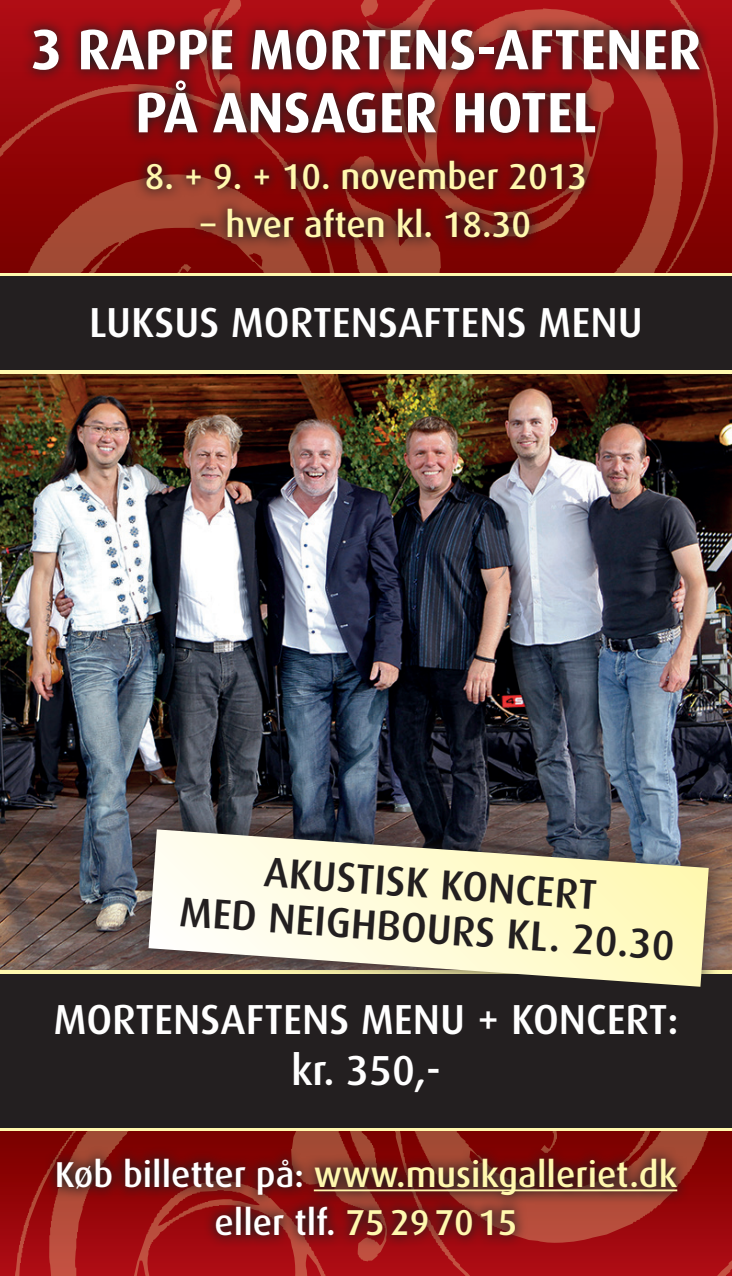
<style>
.page{position:relative;width:732px;height:1276px;background:#fff}
.page>*{position:absolute;margin:0;border:0;box-sizing:border-box;transform-origin:0 0}
.t1{font:700 57px/63px "Dax";color:#fff;text-align:center}
.t2{font:500 42px/51px "Dax";color:#fff;text-align:center}
.t3{font:500 42px/45px "Dax";color:#231f20;text-align:center}
.t4{font:500 36px "Dax";color:#fff8ae}
.t5{font:500 36px "Dax";color:#fff}
.s1{color:#fff}
.s2{color:#fff8ae}
</style>
<div class="page">
<svg style="left:0;top:0;width:731px;height:272px;background:#981211"></svg>
<img style="left:0;top:374px;width:731px;height:595px">
<div style="left:0;top:276px;width:731px;height:94px;background:#231f20"></div>
<div style="left:0;top:974px;width:731px;height:153px;background:#231f20"></div>
<div style="left:130px;top:811px;width:596px;height:194px;background:#231f20;opacity:.75"></div>
<svg style="left:148px;top:829px;width:560px;height:157px"></svg>
<svg style="left:0;top:1131px;width:731px;height:145px;background:#9d1012"></svg>
<svg style="left:20px;top:17px;width:690px;height:233px;background:#7e1615"></svg>
<svg style="left:45px;top:1146px;width:644px;height:101px;background:#811e1a"></svg>
<hr style="left:314px;top:1189px;width:363px;height:2px;background:#fff8ae">
<p class="t1" style="left:31px;top:18px;width:671px">3 RAPPE MORTENS-AFTENER<br>PÅ ANSAGER HOTEL</p>
<p class="t4" style="left:145px;top:156px;width:444px">8. + 9. + 10. november 2013</p>
<p class="t4" style="left:201px;top:204px;width:332px">– hver aften kl. 18.30</p>
<p class="t2" style="left:89px;top:297px;width:555px">LUKSUS MORTENSAFTENS MENU</p>
<p class="t3" style="left:184px;top:844px;width:497px;rotate:4deg">AKUSTISK KONCERT<br>MED NEIGHBOURS KL. 20.30</p>
<p class="t2" style="left:53px;top:994px;width:626px">MORTENSAFTENS MENU + KONCERT: kr. 350,-</p>
<p class="t4" style="left:55px;top:1154px;width:624px"><span class="s1">Køb billetter på:</span> www.musikgalleriet.dk</p>
<p class="t5" style="left:214px;top:1202px;width:304px">eller tlf. <span class="s2">75 29 7015</span></p>
</div>
